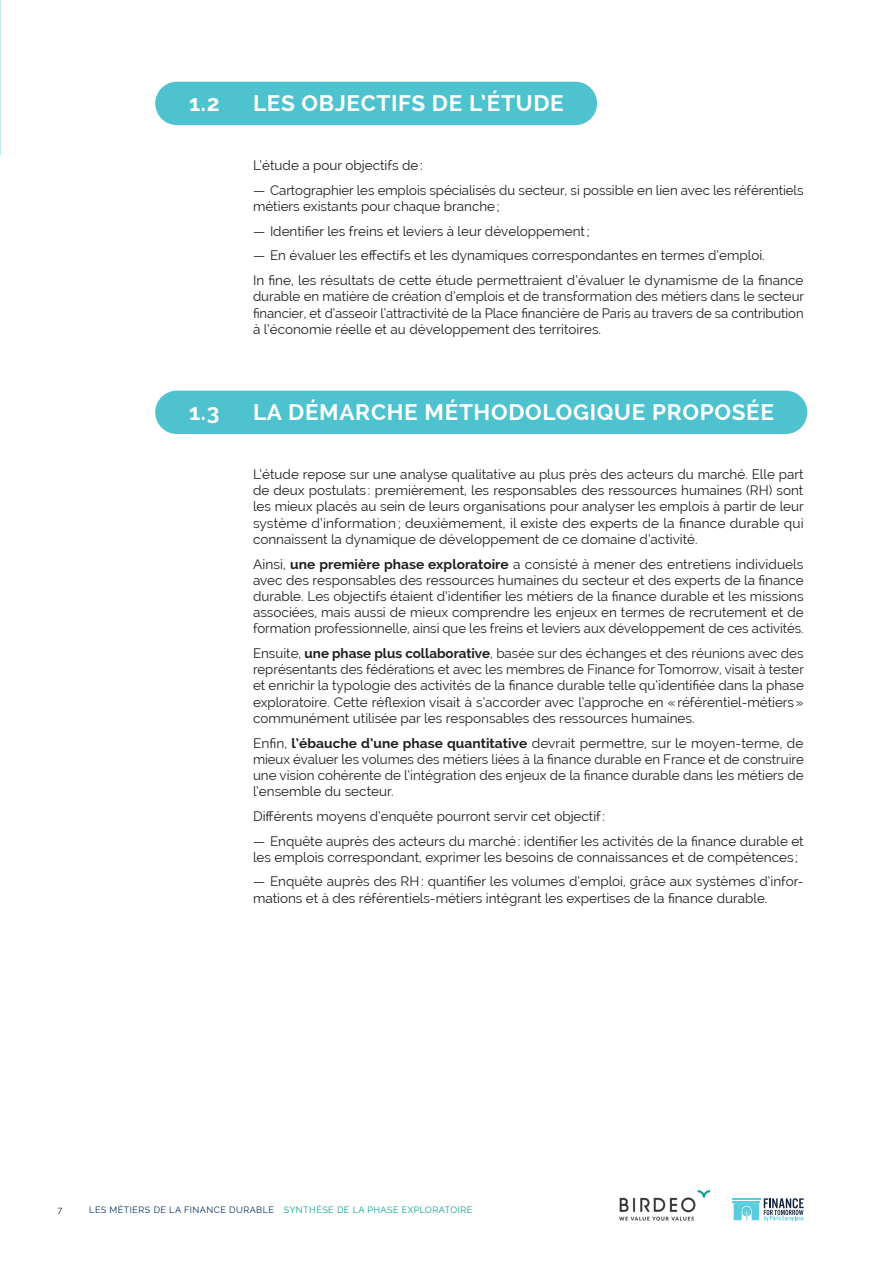
<style>
.page{position:relative;width:893px;height:1263px;background:#fff}
.page>*{position:absolute;margin:0;border:0;box-sizing:border-box;transform-origin:0 0}
.T2{font:700 22.5px "Raleway";letter-spacing:.03em;color:#fff}
.texte_lecture{font:13.5px/16.2px "Raleway";color:#231f20;text-align:justify}
.t1{font:9px "Raleway";letter-spacing:.05em;color:#00a08e}
.t2{font:9px "Raleway";color:#231f20}
.s1{font-weight:700}
.s2{color:#002e5e}
</style>
<div class="page">
<hr style="left:732px;top:1198px;width:29px;height:2px;background:#5acddc">
<svg style="left:733px;top:1198px;width:71px;height:23px"></svg>
<img style="left:620px;top:1191px;width:89px;height:30px">
<hr style="left:0;top:0;width:1px;height:155px;background:#4ec3cf">
<div style="left:155px;top:82px;width:442px;height:43px;background:#4ec3cf;border-radius:22px"></div>
<div style="left:155px;top:391px;width:652px;height:43px;background:#4ec3cf;border-radius:22px"></div>
<p class="T2" style="left:189px;top:91px;width:32px">1.2</p>
<p class="T2" style="left:253px;top:91px;width:312px">LES OBJECTIFS DE L’ÉTUDE</p>
<p class="texte_lecture" style="left:253px;top:157px;width:171px">L’étude a pour objectifs de:</p>
<p class="texte_lecture" style="left:253px;top:182px;width:552px">— Cartographier les emplois spécialisés du secteur, si possible en lien avec les référentiels métiers existants pour chaque branche;</p>
<p class="texte_lecture" style="left:253px;top:223px;width:338px">— Identifier les freins et leviers à leur développement;</p>
<p class="texte_lecture" style="left:253px;top:247px;width:513px">— En évaluer les effectifs et les dynamiques correspondantes en termes d’emploi.</p>
<p class="texte_lecture" style="left:253px;top:272px;width:553px">In fine, les résultats de cette étude permettraient d’évaluer le dynamisme de la finance durable en matière de création d’emplois et de transformation des métiers dans le secteur financier, et d’asseoir l’attractivité de la Place financière de Paris au travers de sa contribution à l’économie réelle et au développement des territoires.</p>
<p class="T2" style="left:189px;top:399px;width:32px">1.3</p>
<p class="T2" style="left:253px;top:399px;width:522px">LA DÉMARCHE MÉTHODOLOGIQUE PROPOSÉE</p>
<p class="texte_lecture" style="left:253px;top:466px;width:552px">L’étude repose sur une analyse qualitative au plus près des acteurs du marché. Elle part de deux postulats : premièrement, les responsables des ressources humaines (RH) sont les mieux placés au sein de leurs organisations pour analyser les emplois à partir de leur système d’information; deuxièmement, il existe des experts de la finance durable qui connaissent la dynamique de développement de ce domaine d’activité.</p>
<p class="texte_lecture" style="left:253px;top:556px;width:552px">Ainsi, <span class="s1">une première phase exploratoire</span> a consisté à mener des entretiens individuels avec des responsables des ressources humaines du secteur et des experts de la finance durable. Les objectifs étaient d’identifier les métiers de la finance durable et les missions associées, mais aussi de mieux comprendre les enjeux en termes de recrutement et de formation professionnelle, ainsi que les freins et leviers aux développement de ces activités.</p>
<p class="texte_lecture" style="left:253px;top:645px;width:552px">Ensuite, <span class="s1">une phase plus collaborative</span>, basée sur des échanges et des réunions avec des représentants des fédérations et avec les membres de Finance for Tomorrow, visait à tester et enrichir la typologie des activités de la finance durable telle qu’identifiée dans la phase exploratoire. Cette réflexion visait à s’accorder avec l’approche en «référentiel-métiers» communément utilisée par les responsables des ressources humaines.</p>
<p class="texte_lecture" style="left:253px;top:735px;width:552px">Enfin, <span class="s1">l’ébauche d’une phase quantitative</span> devrait permettre, sur le moyen-terme, de mieux évaluer les volumes des métiers liées à la finance durable en France et de construire une vision cohérente de l’intégration des enjeux de la finance durable dans les métiers de l’ensemble du secteur.</p>
<p class="texte_lecture" style="left:253px;top:808px;width:354px">Différents moyens d’enquête pourront servir cet objectif:</p>
<p class="texte_lecture" style="left:253px;top:833px;width:552px">— Enquête auprès des acteurs du marché: identifier les activités de la finance durable et les emplois correspondant, exprimer les besoins de connaissances et de compétences ;</p>
<p class="texte_lecture" style="left:253px;top:873px;width:552px">— Enquête auprès des RH: quantifier les volumes d’emploi, grâce aux systèmes d’infor&shy;mations et à des référentiels-métiers intégrant les expertises de la finance durable.</p>
<p class="t2" style="left:58px;top:1205px;width:6px">7</p>
<p class="t1" style="left:89px;top:1205px;width:384px"><span class="s2">LES MÉTIERS DE LA FINANCE DURABLE</span> SYNTHÈSE DE LA PHASE EXPLORATOIRE</p>
</div>
